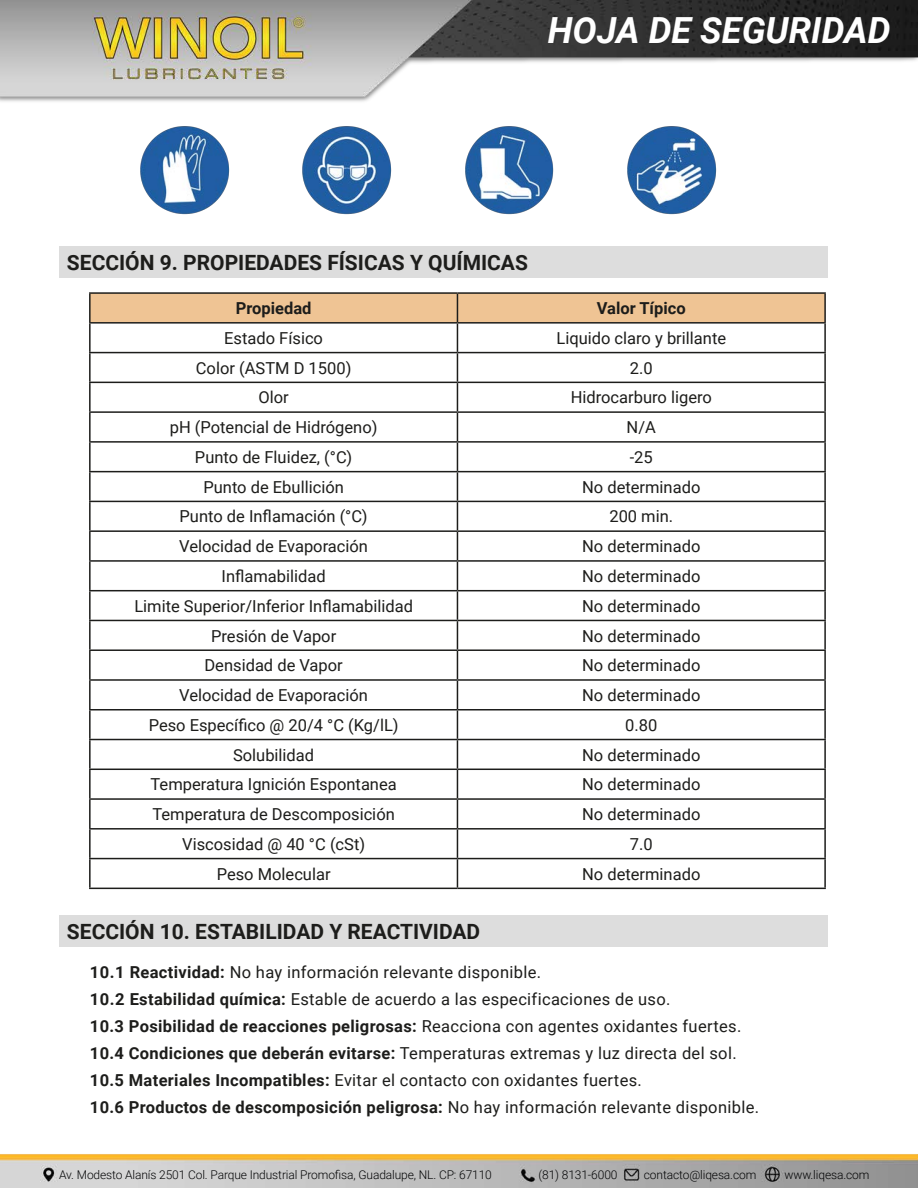
<style>
.page{position:relative;width:918px;height:1188px;background:#fff}
.page>*{position:absolute;margin:0;border:0;box-sizing:border-box;transform-origin:0 0}
.t1{font:italic 700 36px "Roboto";color:#fff}
.t2{font:700 21px "Roboto";color:#1d1d1b}
.t3{font:16.5px "Roboto";color:#1d1d1b}
.t4{font:16.5px "Roboto";letter-spacing:.02em;color:#1d1d1b}
.t5{font:700 16.5px "Roboto";letter-spacing:.02em;color:#1d1d1b}
.t6{font:700 16.5px "Roboto";color:#1d1d1b}
.t7{font:300 12px "Roboto";letter-spacing:-.01em;color:#020304}
.s1{font-weight:700}
.s2{font-weight:400}
</style>
<div class="page">
<img style="left:0;top:0;width:918px;height:1188px">
<img style="left:297px;top:121px;width:98px;height:98px">
<img style="left:135px;top:121px;width:97px;height:98px">
<img style="left:459px;top:121px;width:98px;height:98px">
<img style="left:622px;top:121px;width:97px;height:98px">
<div style="left:59px;top:246px;width:769px;height:31px;background:#ddd"></div>
<hr style="left:89px;top:324px;width:2px;height:28px;background:#1d1d1b">
<hr style="left:824px;top:324px;width:2px;height:28px;background:#1d1d1b">
<hr style="left:89px;top:352px;width:368px;height:1px;background:#1d1d1b">
<hr style="left:89px;top:353px;width:2px;height:29px;background:#1d1d1b">
<hr style="left:457px;top:352px;width:369px;height:1px;background:#1d1d1b">
<hr style="left:824px;top:353px;width:2px;height:29px;background:#1d1d1b">
<hr style="left:89px;top:382px;width:368px;height:1px;background:#1d1d1b">
<hr style="left:89px;top:383px;width:2px;height:28px;background:#1d1d1b">
<hr style="left:457px;top:382px;width:369px;height:1px;background:#1d1d1b">
<hr style="left:824px;top:383px;width:2px;height:28px;background:#1d1d1b">
<hr style="left:89px;top:411px;width:368px;height:2px;background:#1d1d1b">
<hr style="left:89px;top:413px;width:2px;height:28px;background:#1d1d1b">
<hr style="left:457px;top:411px;width:369px;height:2px;background:#1d1d1b">
<hr style="left:824px;top:413px;width:2px;height:28px;background:#1d1d1b">
<hr style="left:89px;top:441px;width:368px;height:2px;background:#1d1d1b">
<hr style="left:89px;top:443px;width:2px;height:28px;background:#1d1d1b">
<hr style="left:457px;top:441px;width:369px;height:2px;background:#1d1d1b">
<hr style="left:824px;top:443px;width:2px;height:28px;background:#1d1d1b">
<hr style="left:89px;top:471px;width:368px;height:1px;background:#1d1d1b">
<hr style="left:89px;top:472px;width:2px;height:29px;background:#1d1d1b">
<hr style="left:457px;top:471px;width:369px;height:1px;background:#1d1d1b">
<hr style="left:824px;top:472px;width:2px;height:29px;background:#1d1d1b">
<hr style="left:89px;top:501px;width:368px;height:1px;background:#1d1d1b">
<hr style="left:89px;top:502px;width:2px;height:28px;background:#1d1d1b">
<hr style="left:457px;top:501px;width:369px;height:1px;background:#1d1d1b">
<hr style="left:824px;top:502px;width:2px;height:28px;background:#1d1d1b">
<hr style="left:89px;top:530px;width:368px;height:2px;background:#1d1d1b">
<hr style="left:89px;top:532px;width:2px;height:28px;background:#1d1d1b">
<hr style="left:457px;top:530px;width:369px;height:2px;background:#1d1d1b">
<hr style="left:824px;top:532px;width:2px;height:28px;background:#1d1d1b">
<hr style="left:89px;top:560px;width:368px;height:2px;background:#1d1d1b">
<hr style="left:89px;top:562px;width:2px;height:28px;background:#1d1d1b">
<hr style="left:457px;top:560px;width:369px;height:2px;background:#1d1d1b">
<hr style="left:824px;top:562px;width:2px;height:28px;background:#1d1d1b">
<hr style="left:89px;top:590px;width:368px;height:1px;background:#1d1d1b">
<hr style="left:89px;top:591px;width:2px;height:29px;background:#1d1d1b">
<hr style="left:457px;top:590px;width:369px;height:1px;background:#1d1d1b">
<hr style="left:824px;top:591px;width:2px;height:29px;background:#1d1d1b">
<hr style="left:89px;top:620px;width:368px;height:1px;background:#1d1d1b">
<hr style="left:89px;top:621px;width:2px;height:28px;background:#1d1d1b">
<hr style="left:457px;top:620px;width:369px;height:1px;background:#1d1d1b">
<hr style="left:824px;top:621px;width:2px;height:28px;background:#1d1d1b">
<hr style="left:89px;top:649px;width:368px;height:2px;background:#1d1d1b">
<hr style="left:89px;top:651px;width:2px;height:28px;background:#1d1d1b">
<hr style="left:457px;top:649px;width:369px;height:2px;background:#1d1d1b">
<hr style="left:824px;top:651px;width:2px;height:28px;background:#1d1d1b">
<hr style="left:89px;top:679px;width:368px;height:2px;background:#1d1d1b">
<hr style="left:89px;top:681px;width:2px;height:28px;background:#1d1d1b">
<hr style="left:457px;top:679px;width:369px;height:2px;background:#1d1d1b">
<hr style="left:824px;top:681px;width:2px;height:28px;background:#1d1d1b">
<hr style="left:89px;top:709px;width:368px;height:2px;background:#1d1d1b">
<hr style="left:89px;top:711px;width:2px;height:28px;background:#1d1d1b">
<hr style="left:457px;top:709px;width:369px;height:2px;background:#1d1d1b">
<hr style="left:824px;top:711px;width:2px;height:28px;background:#1d1d1b">
<hr style="left:89px;top:739px;width:368px;height:1px;background:#1d1d1b">
<hr style="left:89px;top:740px;width:2px;height:29px;background:#1d1d1b">
<hr style="left:457px;top:739px;width:369px;height:1px;background:#1d1d1b">
<hr style="left:824px;top:740px;width:2px;height:29px;background:#1d1d1b">
<hr style="left:89px;top:769px;width:368px;height:1px;background:#1d1d1b">
<hr style="left:89px;top:770px;width:2px;height:28px;background:#1d1d1b">
<hr style="left:457px;top:769px;width:369px;height:1px;background:#1d1d1b">
<hr style="left:824px;top:770px;width:2px;height:28px;background:#1d1d1b">
<hr style="left:89px;top:798px;width:368px;height:2px;background:#1d1d1b">
<hr style="left:89px;top:800px;width:2px;height:28px;background:#1d1d1b">
<hr style="left:457px;top:798px;width:369px;height:2px;background:#1d1d1b">
<hr style="left:824px;top:800px;width:2px;height:28px;background:#1d1d1b">
<hr style="left:89px;top:828px;width:368px;height:2px;background:#1d1d1b">
<hr style="left:89px;top:830px;width:2px;height:28px;background:#1d1d1b">
<hr style="left:457px;top:828px;width:369px;height:2px;background:#1d1d1b">
<hr style="left:824px;top:830px;width:2px;height:28px;background:#1d1d1b">
<hr style="left:89px;top:858px;width:368px;height:1px;background:#1d1d1b">
<hr style="left:89px;top:859px;width:2px;height:29px;background:#1d1d1b">
<hr style="left:457px;top:858px;width:369px;height:1px;background:#1d1d1b">
<hr style="left:824px;top:859px;width:2px;height:29px;background:#1d1d1b">
<hr style="left:89px;top:888px;width:368px;height:1px;background:#1d1d1b">
<hr style="left:457px;top:888px;width:369px;height:1px;background:#1d1d1b">
<hr style="left:457px;top:292px;width:369px;height:2px;background:#1d1d1b">
<hr style="left:824px;top:294px;width:2px;height:28px;background:#1d1d1b">
<hr style="left:457px;top:322px;width:369px;height:2px;background:#1d1d1b">
<hr style="left:89px;top:292px;width:368px;height:2px;background:#1d1d1b">
<hr style="left:89px;top:294px;width:2px;height:28px;background:#1d1d1b">
<svg style="left:90px;top:293px;width:735px;height:595px"></svg>
<hr style="left:89px;top:322px;width:368px;height:2px;background:#1d1d1b">
<div style="left:59px;top:915px;width:769px;height:32px;background:#ddd"></div>
<h1 class="t1" style="left:548px;top:5px;width:345px">HOJA DE SEGURIDAD</h1>
<p class="t2" style="left:67px;top:247px;width:463px">SECCIÓN 9. PROPIEDADES FÍSICAS Y QUÍMICAS</p>
<p class="t6" style="left:236px;top:297px;width:77px">Propiedad</p>
<p class="t6" style="left:597px;top:297px;width:90px">Valor Típico</p>
<p class="t3" style="left:224px;top:326px;width:100px">Estado Físico</p>
<p class="t3" style="left:556px;top:326px;width:171px">Liquido claro y brillante</p>
<p class="t3" style="left:196px;top:356px;width:157px">Color (ASTM D 1500)</p>
<p class="t3" style="left:630px;top:356px;width:24px">2.0</p>
<p class="t3" style="left:258px;top:386px;width:32px">Olor</p>
<p class="t3" style="left:571px;top:386px;width:143px">Hidrocarburo ligero</p>
<p class="t3" style="left:170px;top:416px;width:209px">pH (Potencial de Hidrógeno)</p>
<p class="t3" style="left:627px;top:416px;width:31px">N/A</p>
<p class="t3" style="left:195px;top:446px;width:159px">Punto de Fluidez, (°C)</p>
<p class="t3" style="left:630px;top:446px;width:25px">-25</p>
<p class="t3" style="left:203px;top:475px;width:142px">Punto de Ebullición</p>
<p class="t3" style="left:582px;top:475px;width:120px">No determinado</p>
<p class="t3" style="left:180px;top:505px;width:190px">Punto de Inflamación (°C)</p>
<p class="t3" style="left:609px;top:505px;width:65px">200 min.</p>
<p class="t3" style="left:179px;top:535px;width:190px">Velocidad de Evaporación</p>
<p class="t3" style="left:582px;top:535px;width:120px">No determinado</p>
<p class="t3" style="left:222px;top:565px;width:106px">Inflamabilidad</p>
<p class="t3" style="left:582px;top:565px;width:120px">No determinado</p>
<p class="t3" style="left:134px;top:594px;width:280px">Limite Superior/Inferior Inflamabilidad</p>
<p class="t3" style="left:582px;top:594px;width:120px">No determinado</p>
<p class="t3" style="left:211px;top:624px;width:127px">Presión de Vapor</p>
<p class="t3" style="left:582px;top:624px;width:120px">No determinado</p>
<p class="t3" style="left:205px;top:654px;width:140px">Densidad de Vapor</p>
<p class="t3" style="left:582px;top:654px;width:120px">No determinado</p>
<p class="t3" style="left:179px;top:684px;width:190px">Velocidad de Evaporación</p>
<p class="t3" style="left:582px;top:684px;width:120px">No determinado</p>
<p class="t3" style="left:149px;top:713px;width:251px">Peso Específico @ 20/4 °C (Kg/lL)</p>
<p class="t3" style="left:625px;top:713px;width:34px">0.80</p>
<p class="t3" style="left:233px;top:743px;width:83px">Solubilidad</p>
<p class="t3" style="left:582px;top:743px;width:120px">No determinado</p>
<p class="t3" style="left:151px;top:773px;width:248px">Temperatura Ignición Espontanea</p>
<p class="t3" style="left:582px;top:773px;width:120px">No determinado</p>
<p class="t3" style="left:152px;top:803px;width:244px">Temperatura de Descomposición</p>
<p class="t3" style="left:582px;top:803px;width:120px">No determinado</p>
<p class="t3" style="left:182px;top:832px;width:185px">Viscosidad @ 40 °C (cSt)</p>
<p class="t3" style="left:630px;top:832px;width:24px">7.0</p>
<p class="t3" style="left:217px;top:862px;width:115px">Peso Molecular</p>
<p class="t3" style="left:582px;top:862px;width:120px">No determinado</p>
<p class="t2" style="left:67px;top:917px;width:415px">SECCIÓN 10. ESTABILIDAD Y REACTIVIDAD</p>
<p class="t4" style="left:90px;top:961px;width:453px"><span class="s1">10.1 Reactividad:</span> No hay información relevante disponible.</p>
<p class="t4" style="left:90px;top:988px;width:582px"><span class="s1">10.2 Estabilidad química:</span> Estable de acuerdo a las especificaciones de uso.</p>
<p class="t5" style="left:90px;top:1015px;width:653px">10.3 Posibilidad de reacciones peligrosas: <span class="s2">Reacciona con agentes oxidantes fuertes.</span></p>
<p class="t4" style="left:90px;top:1042px;width:648px"><span class="s1">10.4 Condiciones que deberán evitarse:</span> Temperaturas extremas y luz directa del sol.</p>
<p class="t4" style="left:90px;top:1069px;width:554px"><span class="s1">10.5 Materiales Incompatibles:</span> Evitar el contacto con oxidantes fuertes.</p>
<p class="t5" style="left:90px;top:1096px;width:671px">10.6 Productos de descomposición peligrosa: <span class="s2">No hay información relevante disponible.</span></p>
<p class="t7" style="left:59px;top:1167px;width:434px">Av. Modesto Alanís 2501 Col. Parque Industrial Promofisa, Guadalupe, NL. CP: 67110</p>
<p class="t7" style="left:539px;top:1167px;width:81px">(81) 8131-6000</p>
<p class="t7" style="left:644px;top:1167px;width:114px">contacto@liqesa.com</p>
<p class="t7" style="left:784px;top:1167px;width:86px">www.liqesa.com</p>
</div>
